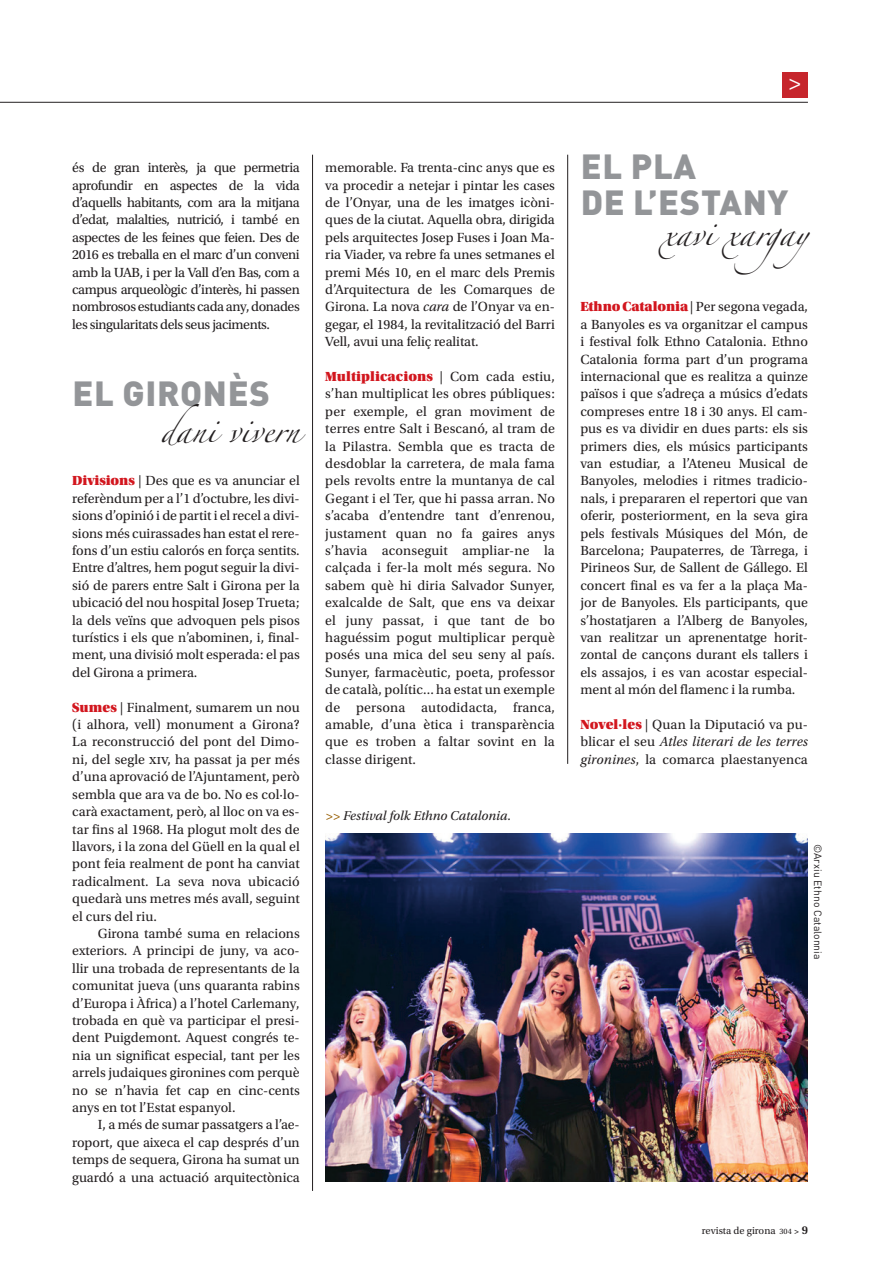
<style>
.page{position:relative;width:893px;height:1276px;background:#fff}
.page>*{position:absolute;margin:0;border:0;box-sizing:border-box;transform-origin:0 0}
.t1{font:900 34.5px "DIN Pro";letter-spacing:.02em;color:#939598}
.t2{font:24px "Utopia Std";color:#fff}
.t3{font:22.5px "Zapfino";color:#231f20}
.t4{font:13.95px/17.4px "Utopia Std";letter-spacing:-.005em;color:#231f20;text-align:justify}
.t5{font:italic 13.5px "Utopia Std";color:#231f20}
.t6{font:10.5px "DIN Pro";color:#231f20}
.t7{font:10.5px "Utopia Std";color:#231f20}
.s1{font-family:"Utopia Std Black Headline";color:#d2161e}
.s2{font-style:italic}
.s3{color:#985f04}
.s4{font-size:8.25px}
.s5{font-weight:600;font-size:9px}
.s6{font-weight:600;font-size:12px}
</style>
<div class="page">
<img style="left:325px;top:833px;width:483px;height:348px">
<div style="left:782px;top:72px;width:26px;height:25px;background:#c6252c"></div>
<hr style="left:0;top:102px;width:808px;height:1px;background:#231f20">
<hr style="left:312px;top:155px;width:1px;height:1036px;background:#231f20">
<hr style="left:567px;top:155px;width:1px;height:609px;background:#231f20">
<p class="t2" style="left:789px;top:69px;width:14px">&gt;</p>
<p class="t4" style="left:72px;top:159px;width:229px">és de gran interès, ja que permetria aprofundir en aspectes de la vida d’aquells habitants, com ara la mitjana d’edat, malalties, nutrició, i també en aspectes de les feines que feien. Des de 2016 es treballa en el marc d’un conveni amb la UAB, i per la Vall d’en Bas, com a campus arqueològic d’interès, hi passen nombrosos estudiants cada any, donades les singularitats dels seus jaciments.</p>
<p class="t1" style="left:73px;top:363px;width:199px">EL GIRONÈS</p>
<p class="t3" style="left:161px;top:420px;width:140px">dani vivern</p>
<p class="t4" style="left:72px;top:472px;width:229px"><span class="s1">Divisions</span> | Des que es va anunciar el referèndum per a l’1 d’octubre, les divi&shy;sions d’opinió i de partit i el recel a divi&shy;sions més cuirassades han estat el rere&shy;fons d’un estiu calorós en força sentits.<br>Entre d’altres, hem pogut seguir la divi&shy;sió de parers entre Salt i Girona per la ubicació del nou hospital Josep Trueta; la dels veïns que advoquen pels pisos turístics i els que n’abominen, i, final&shy;ment, una divisió molt esperada: el pas del Girona a primera.</p>
<p class="t4" style="left:72px;top:698px;width:229px"><span class="s1">Sumes</span> | Finalment, sumarem un nou (i alhora, vell) monument a Girona?<br>La reconstrucció del pont del Dimo&shy;ni, del segle xiv, ha passat ja per més d’una aprovació de l’Ajuntament, però sembla que ara va de bo. No es col·lo&shy;carà exactament, però, al lloc on va es&shy;tar fins al 1968. Ha plogut molt des de llavors, i la zona del Güell en la qual el pont feia realment de pont ha canviat radicalment. La seva nova ubicació quedarà uns metres més avall, seguint el curs del riu.</p>
<p class="t4" style="left:72px;top:925px;width:229px;text-indent:26px">Girona també suma en relacions exteriors. A principi de juny, va aco&shy;llir una trobada de representants de la comunitat jueva (uns quaranta rabins d’Europa i Àfrica) a l’hotel Carlemany, trobada en què va participar el presi&shy;dent Puigdemont. Aquest congrés te&shy;nia un significat especial, tant per les arrels judaiques gironines com perquè no se n’havia fet cap en cinc-cents anys en tot l’Estat espanyol.</p>
<p class="t4" style="left:72px;top:1116px;width:229px;text-indent:26px">I, a més de sumar passatgers a l’ae&shy;roport, que aixeca el cap després d’un temps de sequera, Girona ha sumat un guardó a una actuació arquitectònica</p>
<p class="t4" style="left:325px;top:159px;width:231px">memorable. Fa trenta-cinc anys que es va procedir a netejar i pintar les cases de l’Onyar, una de les imatges icòni&shy;ques de la ciutat. Aquella obra, dirigida pels arquitectes Josep Fuses i Joan Ma&shy;ria Viader, va rebre fa unes setmanes el premi Més 10, en el marc dels Premis d’Arquitectura de les Comarques de Girona. La nova <span class="s2">cara</span> de l’Onyar va en&shy;gegar, el 1984, la revitalització del Barri Vell, avui una feliç realitat.</p>
<p class="t4" style="left:325px;top:368px;width:231px"><span class="s1">Multiplicacions</span> | Com cada estiu, s’han multiplicat les obres públiques: per exemple, el gran moviment de terres entre Salt i Bescanó, al tram de la Pilastra. Sembla que es tracta de desdoblar la carretera, de mala fama pels revolts entre la muntanya de cal Gegant i el Ter, que hi passa arran. No s’acaba d’entendre tant d’enrenou, justament quan no fa gaires anys s’havia aconseguit ampliar-ne la calçada i fer-la molt més segura. No sabem què hi diria Salvador Sunyer, exalcalde de Salt, que ens va deixar el juny passat, i que tant de bo haguéssim pogut multiplicar perquè posés una mica del seu seny al país.<br>Sunyer, farmacèutic, poeta, professor de català, polític... ha estat un exemple de persona autodidacta, franca, amable, d’una ètica i transparència que es troben a faltar sovint en la classe dirigent.</p>
<p class="t5" style="left:325px;top:808px;width:187px"><span class="s3">&gt;&gt;</span> Festival folk Ethno Catalonia.</p>
<p class="t1" style="left:581px;top:137px;width:117px">EL PLA</p>
<p class="t1" style="left:581px;top:173px;width:209px">DE L’ESTANY</p>
<p class="t3" style="left:662px;top:224px;width:172px">xavi xargay</p>
<p class="t4" style="left:580px;top:298px;width:229px"><span class="s1">Ethno Catalonia</span> | Per segona vegada, a Banyoles es va organitzar el campus i festival folk Ethno Catalonia. Ethno Catalonia forma part d’un programa internacional que es realitza a quinze països i que s’adreça a músics d’edats compreses entre 18 i 30 anys. El cam&shy;pus es va dividir en dues parts: els sis primers dies, els músics participants van estudiar, a l’Ateneu Musical de Banyoles, melodies i ritmes tradicio&shy;nals, i prepararen el repertori que van oferir, posteriorment, en la seva gira pels festivals Músiques del Món, de Barcelona; Paupaterres, de Tàrrega, i Pirineos Sur, de Sallent de Gállego. El concert final es va fer a la plaça Ma&shy;jor de Banyoles. Els participants, que s’hostatjaren a l’Alberg de Banyoles, van realitzar un aprenentatge horit&shy;zontal de cançons durant els tallers i els assajos, i es van acostar especial&shy;ment al món del flamenc i la rumba.</p>
<p class="t4" style="left:580px;top:716px;width:229px"><span class="s1">Novel·les</span> | Quan la Diputació va pu&shy;blicar el seu <span class="s2">Atles literari de les terres gironines</span>, la comarca plaestanyenca</p>
<p class="t6" style="left:826px;top:844px;width:117px;rotate:90deg">©Arxiu Ethno Catalonnia</p>
<p class="t7" style="left:702px;top:1224px;width:108px">revista de girona <span class="s4">304</span> <span class="s5">&gt;</span> <span class="s6">9</span></p>
</div>
